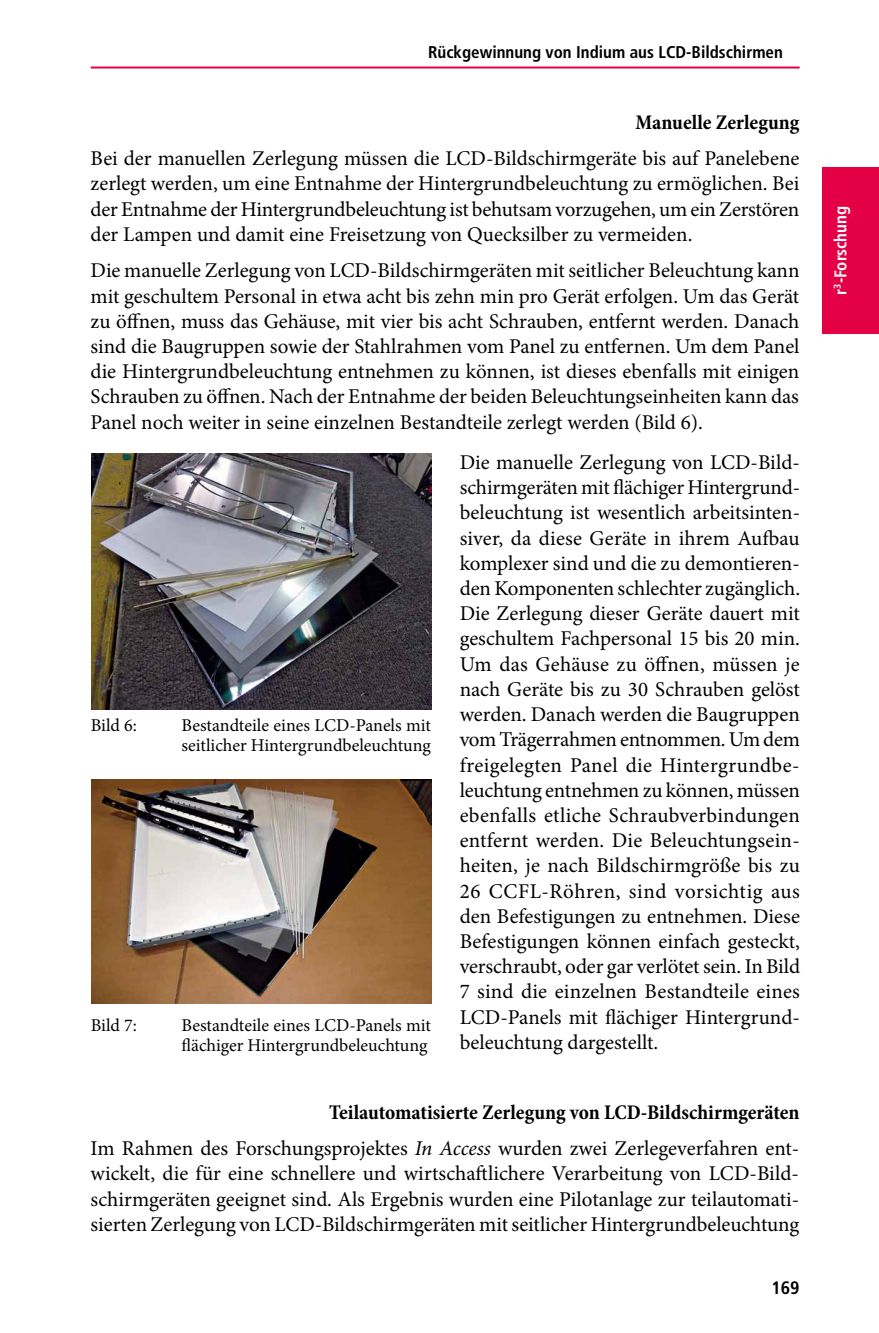
<style>
.page{position:relative;width:879px;height:1333px;background:#fff}
.page>*{position:absolute;margin:0;border:0;box-sizing:border-box;transform-origin:0 0}
.t1{font:21px/25.2px "Minion Pro";color:#000;text-align:justify}
.t2{font:700 condensed 21px "Minion Pro";color:#000}
.t3{font:18px/20px "Minion Pro";color:#000}
.t4{font:700 condensed 18px "Frutiger";color:#000}
.t5{font:700 condensed 17px "Frutiger";color:#000}
.t6{font:700 condensed 17px "Frutiger";color:#fff}
.s1{font-weight:700;font-stretch:condensed}
.s2{font-style:italic}
</style>
<div class="page">
<hr style="left:91px;top:66px;width:708px;height:2px;background:#e30045">
<div style="left:822px;top:167px;width:57px;height:166px;background:#e30045"></div>
<img style="left:91px;top:453px;width:340px;height:256px">
<img style="left:91px;top:780px;width:340px;height:223px">
<p class="t5" style="left:428px;top:42px;width:356px">Rückgewinnung von Indium aus LCD-Bildschirmen</p>
<p class="t2" style="left:635px;top:107px;width:165px">Manuelle Zerlegung</p>
<p class="t1" style="left:91px;top:146px;width:710px">Bei der manuellen Zerlegung müssen die LCD-Bildschirmgeräte bis auf Panelebene zerlegt werden, um eine Entnahme der Hintergrundbeleuchtung zu ermöglichen. Bei der Entnahme der Hintergrundbeleuchtung ist behutsam vorzugehen, um ein Zerstören der Lampen und damit eine Freisetzung von Quecksilber zu vermeiden.</p>
<p class="t1" style="left:91px;top:258px;width:710px">Die manuelle Zerlegung von LCD-Bildschirmgeräten mit seitlicher Beleuchtung kann mit geschultem Personal in etwa acht bis zehn min pro Gerät erfolgen. Um das Gerät zu öffnen, muss das Gehäuse, mit vier bis acht Schrauben, entfernt werden. Danach sind die Baugruppen sowie der Stahlrahmen vom Panel zu entfernen. Um dem Panel die Hintergrundbeleuchtung entnehmen zu können, ist dieses ebenfalls mit einigen Schrauben zu öffnen. Nach der Entnahme der beiden Beleuchtungseinheiten kann das Panel noch weiter in seine einzelnen Bestandteile zerlegt werden (Bild 6).</p>
<p class="t3" style="left:91px;top:715px;width:48px">Bild 6:</p>
<p class="t3" style="left:181px;top:715px;width:251px">Bestandteile eines LCD-Panels mit seitlicher Hintergrundbeleuchtung</p>
<p class="t3" style="left:91px;top:1015px;width:48px">Bild 7:</p>
<p class="t3" style="left:181px;top:1015px;width:251px">Bestandteile eines LCD-Panels mit flächiger Hintergrundbeleuchtung</p>
<p class="t1" style="left:460px;top:450px;width:342px">Die manuelle Zerlegung von LCD-Bild&shy;schirmgeräten mit flächiger Hintergrund&shy;beleuchtung ist wesentlich arbeitsinten&shy;siver, da diese Geräte in ihrem Aufbau komplexer sind und die zu demontieren&shy;den Komponenten schlechter zugänglich.<br>Die Zerlegung dieser Geräte dauert mit geschultem Fachpersonal 15 bis 20 min.<br>Um das Gehäuse zu öffnen, müssen je nach Geräte bis zu 30 Schrauben gelöst werden. Danach werden die Baugruppen vom Trägerrahmen entnommen. Um dem freigelegten Panel die Hintergrundbe&shy;leuchtung entnehmen zu können, müssen ebenfalls etliche Schraubverbindungen entfernt werden. Die Beleuchtungsein&shy;heiten, je nach Bildschirmgröße bis zu 26 CCFL-Röhren, sind vorsichtig aus den Befestigungen zu entnehmen. Diese Befestigungen können einfach gesteckt, verschraubt, oder gar verlötet sein. In Bild 7 sind die einzelnen Bestandteile eines LCD-Panels mit flächiger Hintergrund&shy;beleuchtung dargestellt.</p>
<p class="t1" style="left:91px;top:1093px;width:710px;line-height:36.4px;text-align:right"><span class="s1">Teilautomatisierte Zerlegung von LCD-Bildschirmgeräten<br></span>Im Rahmen des Forschungsprojektes <span class="s2">In Access</span> wurden zwei Zerlegeverfahren ent-</p>
<p class="t1" style="left:91px;top:1160px;width:710px">wickelt, die für eine schnellere und wirtschaftlichere Verarbeitung von LCD-Bild&shy;schirmgeräten geeignet sind. Als Ergebnis wurden eine Pilotanlage zur teilautomati&shy;sierten Zerlegung von LCD-Bildschirmgeräten mit seitlicher Hintergrundbeleuchtung</p>
<p class="t4" style="left:771px;top:1276px;width:30px">169</p>
<p class="t6" style="left:830px;top:294px;width:90px;rotate:-90deg">r<sup>3</sup>-Forschung</p>
</div>
